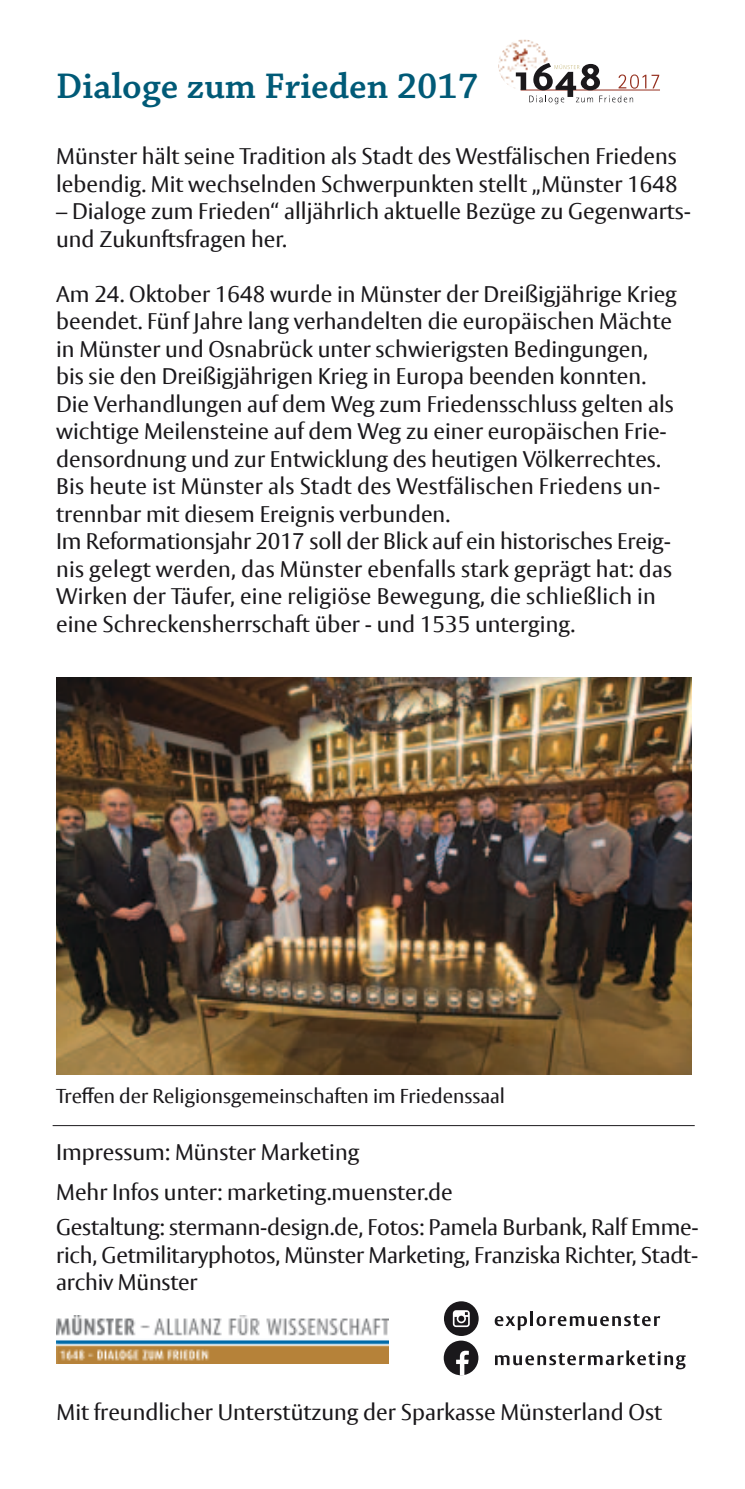
<style>
.page{position:relative;width:745px;height:1489px;background:#fff}
.page>*{position:absolute;margin:0;border:0;box-sizing:border-box;transform-origin:0 0}
.t1{font:600 37.5px "Chaparral Pro";color:#005a77}
.t2{font:22.5px/27.5px "Vesta Pro";color:#1a181b}
.t3{font:20px "Vesta Pro";color:#1a181b}
</style>
<div class="page">
<img style="left:57px;top:1315px;width:332px;height:47px">
<svg style="left:495px;top:1350px;width:190px;height:19px"></svg>
<div style="left:443px;top:1340px;width:35px;height:35px;background:#1a181b;border-radius:50%"></div>
<svg style="left:456px;top:1350px;width:12px;height:25px"></svg>
<svg style="left:494px;top:1311px;width:165px;height:19px"></svg>
<div style="left:443px;top:1301px;width:35px;height:34px;background:#1a181b;border-radius:50%"></div>
<svg style="left:452px;top:1310px;width:17px;height:16px"></svg>
<img style="left:498px;top:39px;width:24px;height:42px">
<hr style="left:520px;top:90px;width:139px;height:1px;background:#952f1f">
<svg style="left:515px;top:63px;width:143px;height:41px"></svg>
<img style="left:56px;top:677px;width:634px;height:397px">
<hr style="left:53px;top:1125px;width:641px;height:1px;background:#1a181b">
<h1 class="t1" style="left:56px;top:65px;width:423px">Dialoge zum Frieden 2017</h1>
<p class="t2" style="left:56px;top:142px;width:622px">Münster hält seine Tradition als Stadt des Westfälischen Friedens lebendig. Mit wechselnden Schwerpunkten stellt „Münster 1648</p>
<p class="t2" style="left:56px;top:197px;width:636px">– Dialoge zum Frieden“ alljährlich aktuelle Bezüge zu Gegenwarts&shy;und Zukunftsfragen her.</p>
<p class="t2" style="left:56px;top:280px;width:622px">Am 24. Oktober 1648 wurde in Münster der Dreißigjährige Krieg beendet. Fünf Jahre lang verhandelten die europäischen Mächte in Münster und Osnabrück unter schwierigsten Bedingungen, bis sie den Dreißigjährigen Krieg in Europa beenden konnten.<br>Die Verhandlungen auf dem Weg zum Friedensschluss gelten als wichtige Meilensteine auf dem Weg zu einer europäischen Frie&shy;densordnung und zur Entwicklung des heutigen Völkerrechtes.<br>Bis heute ist Münster als Stadt des Westfälischen Friedens un&shy;trennbar mit diesem Ereignis verbunden.<br>Im Reformationsjahr 2017 soll der Blick auf ein historisches Ereig&shy;nis gelegt werden, das Münster ebenfalls stark geprägt hat: das Wirken der Täufer, eine religiöse Bewegung, die schließlich in eine Schreckensherrschaft über - und 1535 unterging.</p>
<p class="t3" style="left:56px;top:1084px;width:450px">Treffen der Religionsgemeinschaften im Friedenssaal</p>
<p class="t2" style="left:56px;top:1132px;width:398px;line-height:40px">Impressum: Münster Marketing<br>Mehr Infos unter: marketing.muenster.de</p>
<p class="t2" style="left:56px;top:1213px;width:643px;text-align:justify">Gestaltung: stermann-design.de, Fotos: Pamela Burbank, Ralf Emme&shy;rich, Getmilitaryphotos, Münster Marketing, Franziska Richter, Stadt&shy;archiv Münster</p>
<p class="t2" style="left:56px;top:1397px;width:607px">Mit freundlicher Unterstützung der Sparkasse Münsterland Ost</p>
</div>
